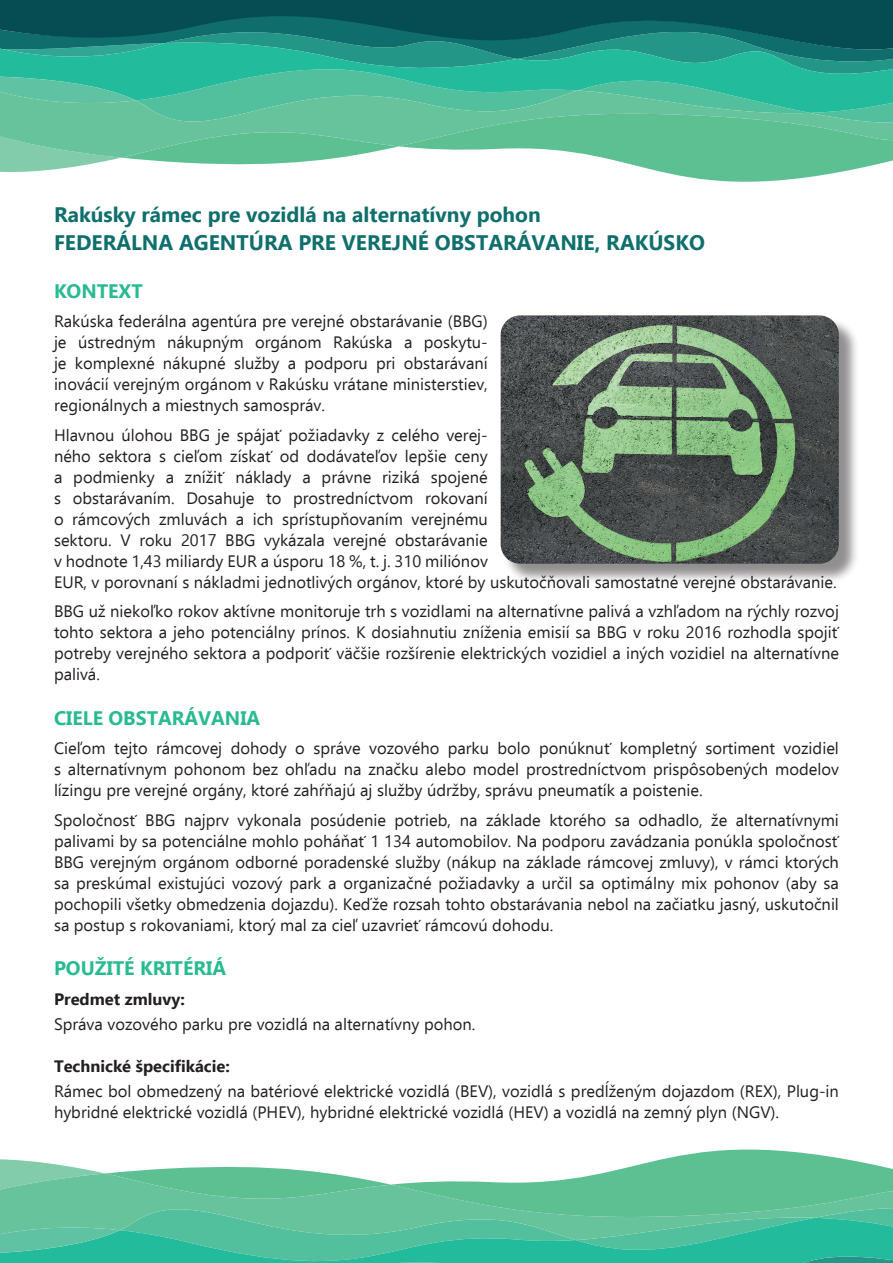
<style>
.page{position:relative;width:893px;height:1263px;background:#fff}
.page>*{position:absolute;margin:0;border:0;box-sizing:border-box;transform-origin:0 0}
.nadpis_H2{font:700 21px "Ebrima";color:#0f6f6c}
.bold_H2{font:700 19.5px "Ebrima";color:#29ba91}
.text{font:16.5px/21px "Ebrima";color:#231f20;text-align:justify}
.text_bold{font:700 16.5px "Ebrima";color:#231f20}
</style>
<div class="page">
<div style="left:0;top:0;width:893px;height:12px;background:#064c53"></div>
<svg style="left:0;top:12px;width:893px;height:160px"></svg>
<svg style="left:0;top:71px;width:893px;height:87px"></svg>
<svg style="left:399px;top:110px;width:494px;height:72px;fill:#5dc092"></svg>
<svg style="left:0;top:1149px;width:893px;height:114px"></svg>
<div style="left:503px;top:318px;width:356px;height:266px;background:#231f20;opacity:.5"></div>
<img style="left:501px;top:315px;width:338px;height:249px">
<h2 class="nadpis_H2" style="left:54px;top:198px;width:488px">Rakúsky rámec pre vozidlá na alternatívny pohon</h2>
<p class="nadpis_H2" style="left:54px;top:226px;width:652px">FEDERÁLNA AGENTÚRA PRE VEREJNÉ OBSTARÁVANIE, RAKÚSKO</p>
<h2 class="bold_H2" style="left:54px;top:275px;width:90px">KONTEXT</h2>
<p class="text" style="left:54px;top:310px;width:435px">Rakúska federálna agentúra pre verejné obstarávanie (BBG) je ústredným nákupným orgánom Rakúska a poskytu&shy;je komplexné nákupné služby a podporu pri obstarávaní inovácií verejným orgánom v Rakúsku vrátane ministerstiev, regionálnych a miestnych samospráv.</p>
<p class="text" style="left:54px;top:424px;width:784px;text-align:left">Hlavnou úlohou BBG je spájať požiadavky z celého verej-<br>ného sektora s cieľom získať od dodávateľov lepšie ceny<br>a podmienky a znížiť náklady a právne riziká spojené<br>s obstarávaním. Dosahuje to prostredníctvom rokovaní<br>o rámcových zmluvách a ich sprístupňovaním verejnému<br>sektoru. V roku 2017 BBG vykázala verejné obstarávanie<br>v hodnote 1,43 miliardy EUR a úsporu 18 %, t. j. 310 miliónov<br>EUR, v porovnaní s nákladmi jednotlivých orgánov, ktoré by uskutočňovali samostatné verejné obstarávanie.</p>
<p class="text" style="left:54px;top:600px;width:786px">BBG už niekoľko rokov aktívne monitoruje trh s vozidlami na alternatívne palivá a vzhľadom na rýchly rozvoj tohto sektora a jeho potenciálny prínos. K dosiahnutiu zníženia emisií sa BBG v roku 2016 rozhodla spojiť potreby verejného sektora a podporiť väčšie rozšírenie elektrických vozidiel a iných vozidiel na alternatívne palivá.</p>
<h2 class="bold_H2" style="left:54px;top:702px;width:208px">CIELE OBSTARÁVANIA</h2>
<p class="text" style="left:54px;top:737px;width:786px">Cieľom tejto rámcovej dohody o správe vozového parku bolo ponúknuť kompletný sortiment vozidiel s alternatívnym pohonom bez ohľadu na značku alebo model prostredníctvom prispôsobených modelov lízingu pre verejné orgány, ktoré zahŕňajú aj služby údržby, správu pneumatík a poistenie.</p>
<p class="text" style="left:54px;top:809px;width:786px">Spoločnosť BBG najprv vykonala posúdenie potrieb, na základe ktorého sa odhadlo, že alternatívnymi palivami by sa potenciálne mohlo poháňať 1 134 automobilov. Na podporu zavádzania ponúkla spoločnosť BBG verejným orgánom odborné poradenské služby (nákup na základe rámcovej zmluvy), v rámci ktorých sa preskúmal existujúci vozový park a organizačné požiadavky a určil sa optimálny mix pohonov (aby sa pochopili všetky obmedzenia dojazdu). Keďže rozsah tohto obstarávania nebol na začiatku jasný, uskutočnil sa postup s rokovaniami, ktorý mal za cieľ uzavrieť rámcovú dohodu.</p>
<h2 class="bold_H2" style="left:54px;top:953px;width:174px">POUŽITÉ KRITÉRIÁ</h2>
<p class="text_bold" style="left:54px;top:986px;width:132px">Predmet zmluvy:</p>
<p class="text" style="left:54px;top:1013px;width:423px">Správa vozového parku pre vozidlá na alternatívny pohon.</p>
<p class="text_bold" style="left:54px;top:1053px;width:177px">Technické špecifikácie:</p>
<p class="text" style="left:54px;top:1080px;width:786px">Rámec bol obmedzený na batériové elektrické vozidlá (BEV), vozidlá s predĺženým dojazdom (REX), Plug-in hybridné elektrické vozidlá (PHEV), hybridné elektrické vozidlá (HEV) a vozidlá na zemný plyn (NGV).</p>
</div>
